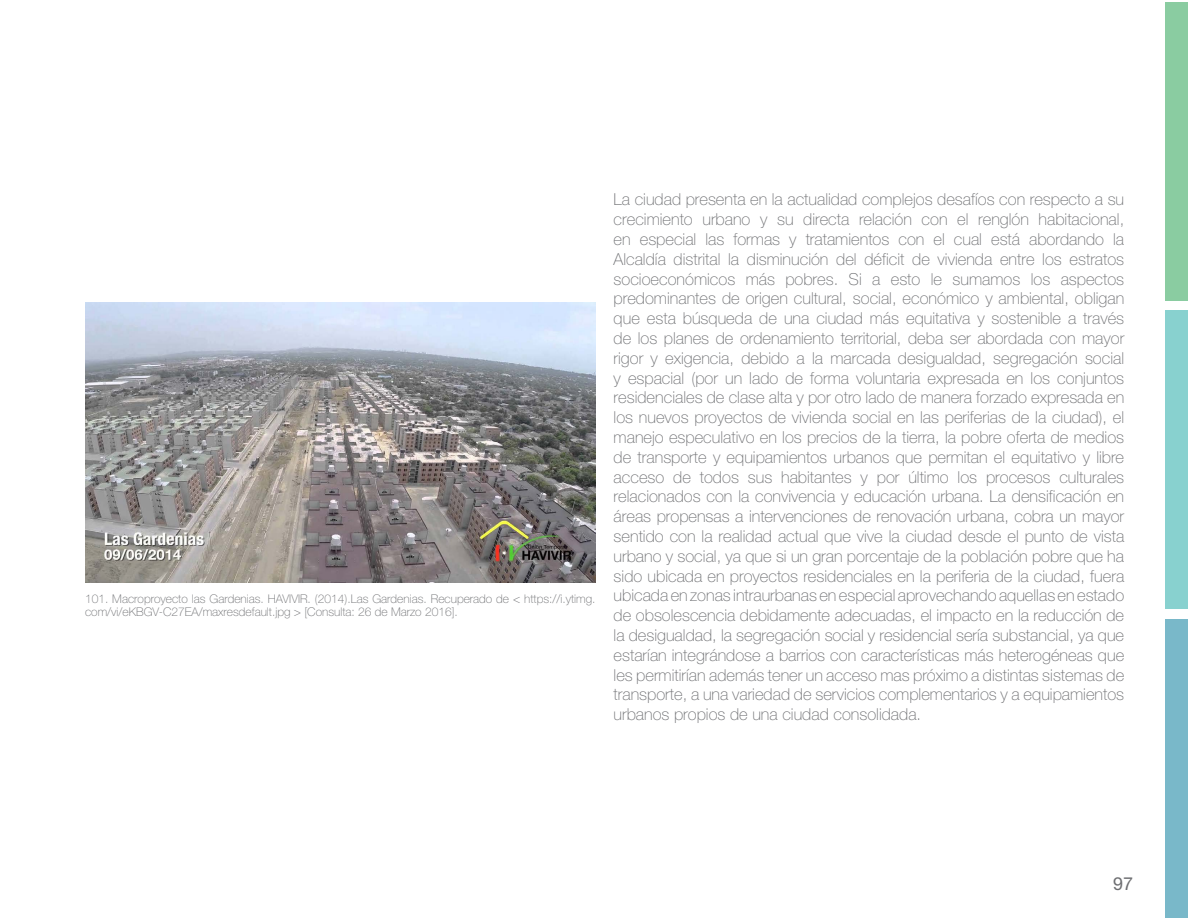
<style>
.page{position:relative;width:1188px;height:918px;background:#fff}
.page>*{position:absolute;margin:0;border:0;box-sizing:border-box;transform-origin:0 0}
.t1{font:18px "Helvetica Neue";color:#6d6e71}
.t2{font:100 16.5px/19.8px "Helvetica Neue";color:#6d6e71;text-align:justify}
.t3{font:100 12px/13.5px "Helvetica Neue";color:#6d6e71}
</style>
<div class="page">
<div style="left:1166px;top:2px;width:22px;height:298px;background:#8acca1"></div>
<div style="left:1166px;top:311px;width:22px;height:298px;background:#88d1cf"></div>
<div style="left:1166px;top:620px;width:22px;height:298px;background:#79b8c9"></div>
<img style="left:85px;top:303px;width:511px;height:279px">
<p class="t3" style="left:85px;top:592px;width:512px">101. Macroproyecto las Gardenias. HAVIVIR. (2014).Las Gardenias. Recuperado de &lt; https://i.ytimg. com/vi/eKBGV-C27EA/maxresdefault.jpg &gt; [Consulta: 26 de Marzo 2016].</p>
<p class="t2" style="left:614px;top:190px;width:512px">La ciudad presenta en la actualidad complejos desafíos con respecto a su crecimiento urbano y su directa relación con el renglón habitacional, en especial las formas y tratamientos con el cual está abordando la Alcaldía distrital la disminución del déficit de vivienda entre los estratos socioeconómicos más pobres. Si a esto le sumamos los aspectos predominantes de origen cultural, social, económico y ambiental, obligan que esta búsqueda de una ciudad más equitativa y sostenible a través de los planes de ordenamiento territorial, deba ser abordada con mayor rigor y exigencia, debido a la marcada desigualdad, segregación social y espacial (por un lado de forma voluntaria expresada en los conjuntos residenciales de clase alta y por otro lado de manera forzado expresada en los nuevos proyectos de vivienda social en las periferias de la ciudad), el manejo especulativo en los precios de la tierra, la pobre oferta de medios de transporte y equipamientos urbanos que permitan el equitativo y libre acceso de todos sus habitantes y por último los procesos culturales relacionados con la convivencia y educación urbana. La densificación en áreas propensas a intervenciones de renovación urbana, cobra un mayor sentido con la realidad actual que vive la ciudad desde el punto de vista urbano y social, ya que si un gran porcentaje de la población pobre que ha sido ubicada en proyectos residenciales en la periferia de la ciudad, fuera ubicada en zonas intraurbanas en especial aprovechando aquellas en estado de obsolescencia debidamente adecuadas, el impacto en la reducción de la desigualdad, la segregación social y residencial sería substancial, ya que estarían integrándose a barrios con características más heterogéneas que les permitirían además tener un acceso mas próximo a distintas sistemas de transporte, a una variedad de servicios complementarios y a equipamientos urbanos propios de una ciudad consolidada.</p>
<p class="t1" style="left:1113px;top:873px;width:22px">97</p>
</div>
